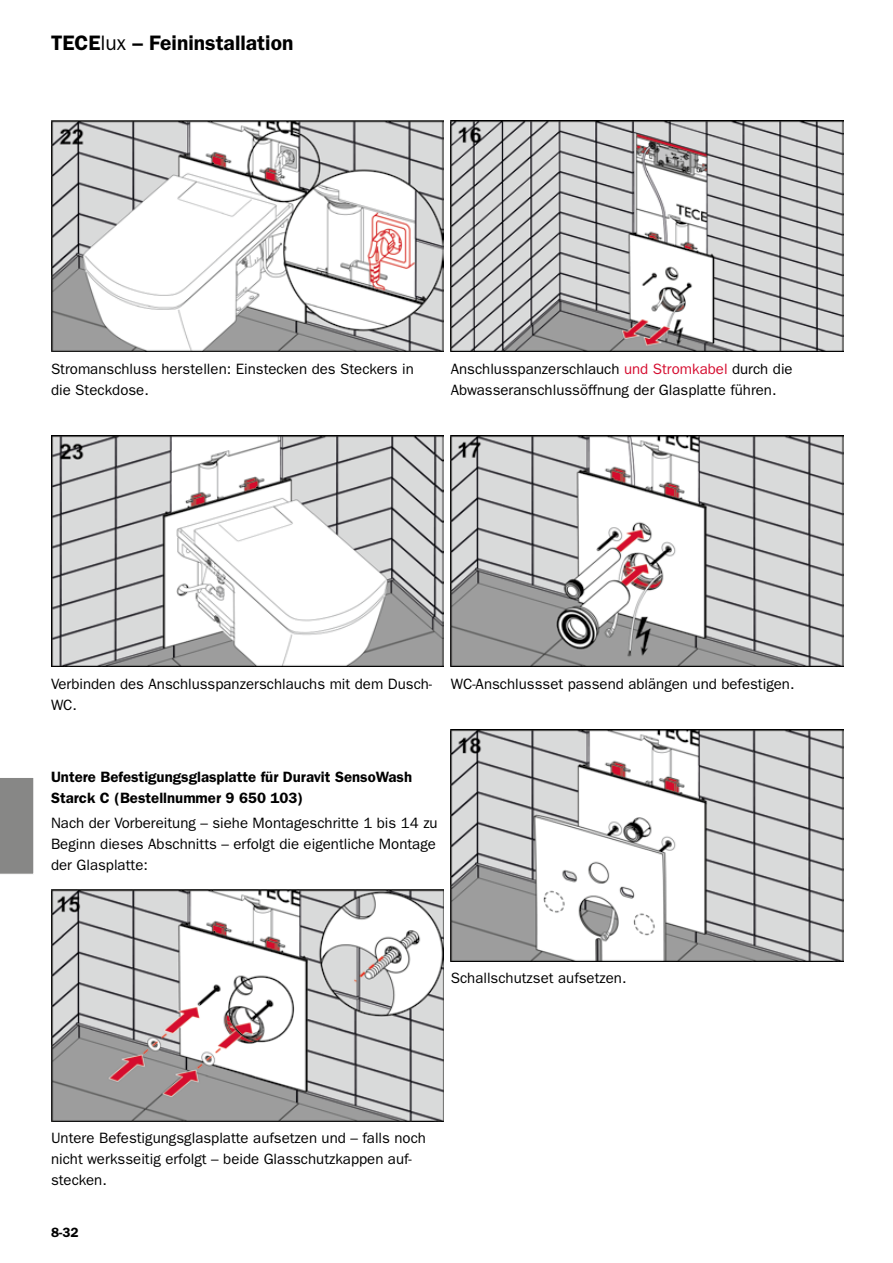
<style>
.page{position:relative;width:893px;height:1263px;background:#fff}
.page>*{position:absolute;margin:0;border:0;box-sizing:border-box;transform-origin:0 0}
.t1{font:600 21px "Franklin Gothic";color:#000}
.t2{font:15px/21px "Franklin Gothic";color:#000}
.t3{font:600 15px/21px "Franklin Gothic";color:#000}
.t4{font:600 13.5px "Franklin Gothic";color:#000}
.s1{font-weight:400}
.s2{color:#d50c2f}
</style>
<div class="page">
<div style="left:0;top:778px;width:34px;height:96px;background:#878786"></div>
<img style="left:51px;top:121px;width:393px;height:231px">
<img style="left:51px;top:436px;width:393px;height:231px">
<img style="left:51px;top:890px;width:393px;height:231px">
<img style="left:451px;top:121px;width:392px;height:231px">
<img style="left:451px;top:436px;width:392px;height:231px">
<img style="left:451px;top:730px;width:392px;height:231px">
<h1 class="t1" style="left:51px;top:30px;width:244px">TECE<span class="s1">lux</span> – Feininstallation</h1>
<p class="t2" style="left:51px;top:358px;width:364px">Stromanschluss herstellen: Einstecken des Steckers in die Steckdose.</p>
<p class="t2" style="left:451px;top:358px;width:343px">Anschlusspanzerschlauch <span class="s2">und Stromkabel</span> durch die<br>Abwasseranschlussöffnung der Glasplatte führen.</p>
<p class="t2" style="left:51px;top:674px;width:383px">Verbinden des Anschlusspanzerschlauchs mit dem Dusch-<br>WC.</p>
<p class="t2" style="left:451px;top:674px;width:345px">WC-Anschlussset passend ablängen und befestigen.</p>
<p class="t3" style="left:51px;top:766px;width:363px">Untere Befestigungsglasplatte für Duravit SensoWash<br>Starck C (Bestellnummer 9 650 103)</p>
<p class="t2" style="left:51px;top:812px;width:388px;text-align:justify">Nach der Vorbereitung – siehe Montageschritte 1 bis 14 zu Beginn dieses Abschnitts – erfolgt die eigentliche Montage der Glasplatte:</p>
<p class="t2" style="left:451px;top:968px;width:177px">Schallschutzset aufsetzen.</p>
<p class="t2" style="left:51px;top:1127px;width:377px">Untere Befestigungsglasplatte aufsetzen und – falls noch nicht werksseitig erfolgt – beide Glasschutzkappen auf&shy;stecken.</p>
<p class="t4" style="left:51px;top:1224px;width:29px">8-32</p>
</div>
